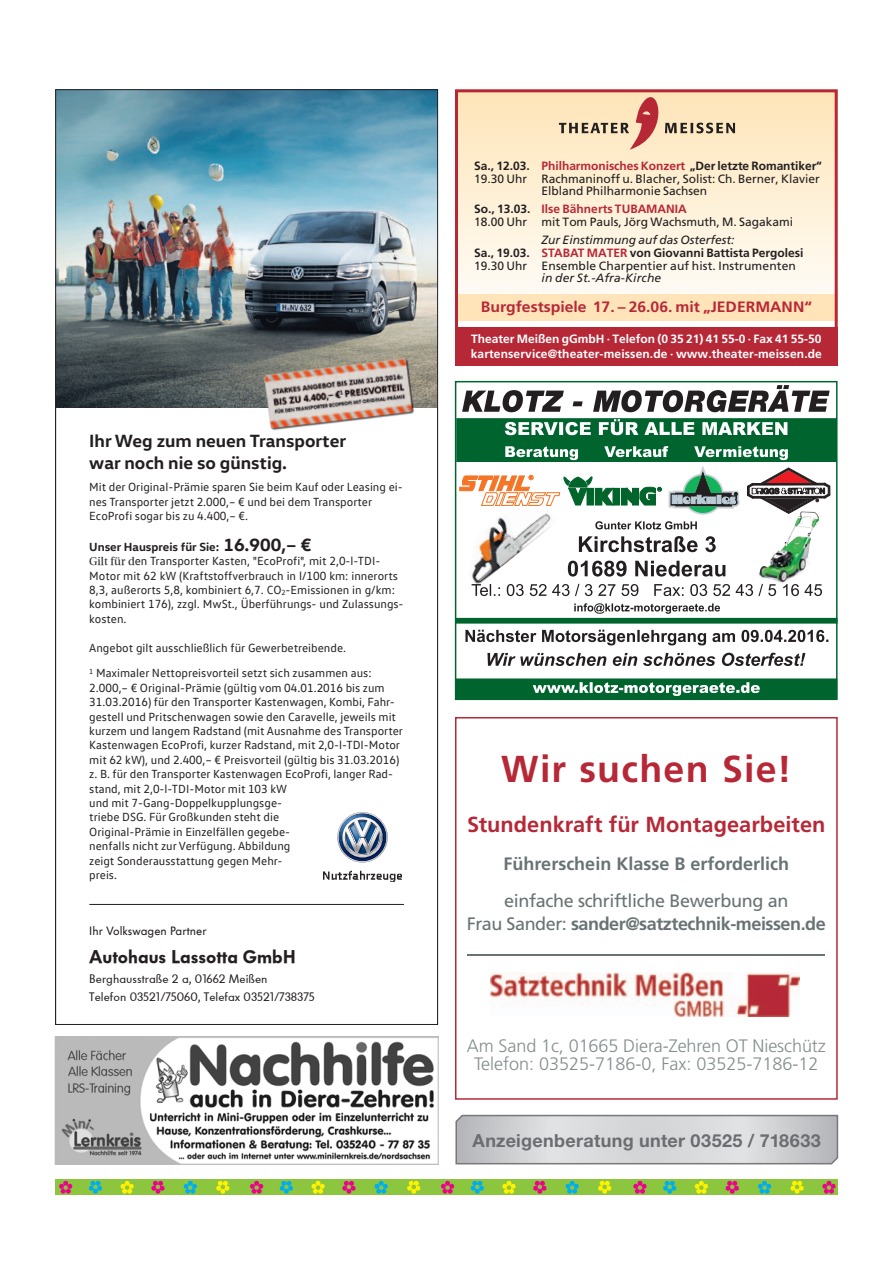
<style>
.page{position:relative;width:893px;height:1263px;background:#fff}
.page>*{position:absolute;margin:0;border:0;box-sizing:border-box;transform-origin:0 0}
.t1{font:700 37.5px "Frutiger";letter-spacing:.035em;color:#b72837}
.t2{font:700 21.75px "Frutiger CE";color:#b72837}
.t3{font:300 18px/18px "Frutiger";letter-spacing:-.005em;color:#838c8e;text-align:center}
.t4{font:700 18px/21.6px "VW Head";color:#231f20}
.t5{font:700 18px "Frutiger";letter-spacing:-.025em;color:#697374}
.t6{font:700 18px "Helvetica Neue";letter-spacing:.015em;color:#6c6d70}
.t7{font:700 18px "Frutiger CE";color:#697374}
.t8{font:18px "Frutiger CE";letter-spacing:-.02em;color:#697374}
.t9{font:18px "VW Headline Blk";color:#231f20}
.t10{font:700 15px "Frutiger";color:#b72837;scale:1.05 1}
.t11{font:12px/14.4px "VW Text";color:#231f20}
.t12{font:12px/12.8px "Frutiger";color:#231f20}
.t13{font:700 12px/15px "Frutiger";letter-spacing:.01em;color:#fff}
.t14{font:700 12px "Frutiger";letter-spacing:-.005em;color:#231f20}
.t15{font:12px/18px "VW Headline Bk";color:#231f20}
.t16{font:italic 12px "Frutiger";color:#231f20}
.t17{font:700 12px "VW Head";color:#231f20}
.t18{font:12px "VW Headline OT";color:#231f20}
.s1{font-size:18px}
.s2{font-family:"VW Utopia Bk";font-size:11.25px}
.s3{color:#b72837}
.s4{font-family:"Frutiger LT Com"}
.s5{font-weight:700}
.s6{font-weight:700;color:#b72837}
.s7{font-family:"Frutiger CE";font-weight:400}
</style>
<div class="page">
<svg style="left:459px;top:93px;width:375px;height:198px;background:#fdf0d8"></svg>
<div style="left:457px;top:294px;width:380px;height:27px;background:#fee4b8"></div>
<div style="left:455px;top:327px;width:383px;height:39px;background:#b72837"></div>
<svg style="left:559px;top:93px;width:176px;height:57px;background:#e9cbab"></svg>
<div style="left:455px;top:89px;width:383px;height:277px;border:3px solid #b72837"></div>
<img style="left:491px;top:972px;width:309px;height:44px">
<div style="left:455px;top:717px;width:383px;height:383px;border:2px solid #b72837"></div>
<hr style="left:468px;top:954px;width:357px;height:1px;background:#697374">
<img style="left:57px;top:91px;width:379px;height:317px">
<img style="left:257px;top:338px;width:166px;height:93px">
<svg style="left:337px;top:812px;width:51px;height:50px"></svg>
<img style="left:324px;top:870px;width:78px;height:12px">
<hr style="left:89px;top:904px;width:315px;height:1px;background:#231f20">
<svg style="left:462px;top:385px;width:368px;height:27px"></svg>
<svg style="left:574px;top:603px;width:146px;height:11px"></svg>
<svg style="left:595px;top:521px;width:102px;height:8px"></svg>
<div style="left:457px;top:419px;width:379px;height:42px;background:#00642e"></div>
<div style="left:456px;top:418px;width:381px;height:44px;border:1px solid #00642e"></div>
<div style="left:456px;top:618px;width:381px;height:5px;background:#00642e"></div>
<div style="left:456px;top:679px;width:381px;height:20px;background:#00642e"></div>
<div style="left:455px;top:678px;width:382px;height:22px;border:1px solid #00642e"></div>
<svg style="left:505px;top:419px;width:283px;height:41px"></svg>
<svg style="left:533px;top:682px;width:227px;height:14px"></svg>
<div style="left:587px;top:488px;width:6px;height:17px;border:1px solid #00642b"></div>
<div style="left:595px;top:488px;width:7px;height:17px;background:#00642b"></div>
<svg style="left:602px;top:488px;width:11px;height:17px"></svg>
<div style="left:613px;top:488px;width:6px;height:17px;background:#00642b"></div>
<div style="left:621px;top:488px;width:6px;height:17px;background:#00642b"></div>
<div style="left:633px;top:488px;width:6px;height:17px;background:#00642b"></div>
<svg style="left:627px;top:488px;width:6px;height:16px"></svg>
<svg style="left:640px;top:487px;width:22px;height:18px"></svg>
<svg style="left:459px;top:475px;width:133px;height:31px"></svg>
<svg style="left:747px;top:468px;width:83px;height:43px"></svg>
<svg style="left:669px;top:466px;width:70px;height:49px"></svg>
<img style="left:471px;top:513px;width:80px;height:73px">
<img style="left:783px;top:511px;width:36px;height:25px">
<svg style="left:465px;top:630px;width:363px;height:15px"></svg>
<svg style="left:472px;top:536px;width:350px;height:60px"></svg>
<svg style="left:487px;top:653px;width:318px;height:13px"></svg>
<img style="left:54px;top:1036px;width:384px;height:129px">
<svg style="left:455px;top:1114px;width:384px;height:51px;background:#cdced1"></svg>
<div style="left:55px;top:1179px;width:783px;height:16px;background:#8bc63e"></div>
<svg style="left:59px;top:1181px;width:13px;height:13px"></svg>
<svg style="left:121px;top:1181px;width:13px;height:13px"></svg>
<svg style="left:184px;top:1181px;width:13px;height:13px"></svg>
<svg style="left:89px;top:1181px;width:13px;height:13px"></svg>
<svg style="left:151px;top:1181px;width:14px;height:13px"></svg>
<svg style="left:216px;top:1181px;width:13px;height:13px"></svg>
<svg style="left:250px;top:1181px;width:13px;height:13px"></svg>
<svg style="left:311px;top:1181px;width:14px;height:13px"></svg>
<svg style="left:375px;top:1181px;width:13px;height:13px"></svg>
<svg style="left:280px;top:1181px;width:13px;height:13px"></svg>
<svg style="left:342px;top:1181px;width:13px;height:13px"></svg>
<svg style="left:407px;top:1181px;width:13px;height:13px"></svg>
<svg style="left:441px;top:1181px;width:13px;height:13px"></svg>
<svg style="left:502px;top:1181px;width:14px;height:13px"></svg>
<svg style="left:566px;top:1181px;width:13px;height:13px"></svg>
<svg style="left:471px;top:1181px;width:13px;height:13px"></svg>
<svg style="left:533px;top:1181px;width:13px;height:13px"></svg>
<svg style="left:598px;top:1181px;width:13px;height:13px"></svg>
<svg style="left:633px;top:1181px;width:14px;height:13px"></svg>
<svg style="left:822px;top:1181px;width:14px;height:13px"></svg>
<svg style="left:695px;top:1181px;width:13px;height:13px"></svg>
<svg style="left:758px;top:1181px;width:13px;height:13px"></svg>
<svg style="left:663px;top:1181px;width:13px;height:13px"></svg>
<svg style="left:726px;top:1181px;width:13px;height:13px"></svg>
<svg style="left:790px;top:1181px;width:14px;height:13px"></svg>
<h3 class="t4" style="left:89px;top:429px;width:258px">Ihr Weg zum neuen Transporter war noch nie so günstig.</h3>
<p class="t11" style="left:89px;top:480px;width:315px">Mit der Original-Prämie sparen Sie beim Kauf oder Leasing ei&shy;nes Transporter jetzt 2.000,– € und bei dem Transporter<br>EcoProfi sogar bis zu 4.400,– €.</p>
<p class="t17" style="left:89px;top:539px;width:224px">Unser Hauspreis für Sie: <span class="s1">16.900,– €</span></p>
<p class="t11" style="left:89px;top:553px;width:316px"><span class="s2">Gilt für d</span>en Transporter Kasten, "EcoProfi", mit 2,0-l-TDI-Motor mit 62 kW (Kraftstoffverbrauch in l/100 km: innerorts 8,3, außerorts 5,8, kombiniert 6,7. CO<sub>2</sub>-Emissionen in g/km: kombiniert 176), zzgl. MwSt., Überführungs- und Zulassungs&shy;kosten.</p>
<p class="t11" style="left:89px;top:634px;width:284px;line-height:25.8px">Angebot gilt ausschließlich für Gewerbetreibende.<br><sup>1</sup> Maximaler Nettopreisvorteil setzt sich zusammen aus:</p>
<p class="t11" style="left:89px;top:680px;width:315px">2.000,– € Original-Prämie (gültig vom 04.01.2016 bis zum 31.03.2016) für den Transporter Kastenwagen, Kombi, Fahr&shy;gestell und Pritschenwagen sowie den Caravelle, jeweils mit kurzem und langem Radstand (mit Ausnahme des Transporter Kastenwagen EcoProfi, kurzer Radstand, mit 2,0-l-TDI-Motor mit 62 kW), und 2.400,– € Preisvorteil (gültig bis 31.03.2016) z. B. für den Transporter Kastenwagen EcoProfi, langer Rad&shy;stand, mit 2,0-l-TDI-Motor mit 103 kW<br>und mit 7-Gang-Doppelkupplungsge-<br>triebe DSG. Für Großkunden steht die<br>Original-Prämie in Einzelfällen gegebe-<br>nenfalls nicht zur Verfügung. Abbildung<br>zeigt Sonderausstattung gegen Mehr-<br>preis.</p>
<p class="t18" style="left:89px;top:923px;width:119px">Ihr Volkswagen Partner</p>
<h3 class="t9" style="left:89px;top:946px;width:208px">Autohaus Lassotta GmbH</h3>
<p class="t15" style="left:89px;top:970px;width:227px">Berghausstraße 2 a, 01662 Meißen<br>Telefon 03521/75060, Telefax 03521/738375</p>
<p class="t14" style="left:474px;top:159px;width:349px">Sa., 12.03. <span class="s3">Philharmonisches Konzert</span> „Der letzte Romantiker“</p>
<p class="t12" style="left:474px;top:172px;width:347px"><span class="s4">19.30 Uhr</span> Rachmaninoff u. Blacher, Solist: Ch. Berner, Klavier</p>
<p class="t12" style="left:542px;top:185px;width:167px">Elbland Philharmonie Sachsen</p>
<p class="t12" style="left:474px;top:203px;width:320px"><span class="s5">So., 13.03.</span> <span class="s6">Ilse Bähnerts TUBAMANIA<br></span><span class="s4">18.00 Uhr</span> mit Tom Pauls, Jörg Wachsmuth, M. Sagakami</p>
<p class="t16" style="left:542px;top:233px;width:194px">Zur Einstimmung auf das Osterfest:</p>
<p class="t14" style="left:474px;top:246px;width:331px">Sa., 19.03. <span class="s3">STABAT MATER</span> von Giovanni Battista Pergolesi</p>
<p class="t12" style="left:474px;top:259px;width:323px"><span class="s4">19.30 Uhr</span> Ensemble Charpentier auf hist. Instrumenten</p>
<p class="t16" style="left:542px;top:271px;width:121px">in der St.-Afra-Kirche</p>
<p class="t10" style="left:481px;top:298px;width:317px">Burgfestspiele 17. – 26.06. mit „JEDERMANN“</p>
<p class="t13" style="left:471px;top:332px;width:353px">Theater Meißen gGmbH · Telefon (0 35 21) 41 55-0 · Fax 41 55-50 kartenservice@theater-meissen.de · www.theater-meissen.de</p>
<h1 class="t1" style="left:501px;top:747px;width:292px">Wir suchen Sie!</h1>
<h2 class="t2" style="left:467px;top:812px;width:360px">Stundenkraft für Montagearbeiten</h2>
<h3 class="t7" style="left:504px;top:853px;width:287px">Führerschein Klasse B erforderlich</h3>
<h3 class="t8" style="left:504px;top:890px;width:286px">einfache schriftliche Bewerbung an</h3>
<h3 class="t5" style="left:467px;top:913px;width:361px"><span class="s7">Frau Sander:</span> sander@satztechnik-meissen.de</h3>
<h3 class="t3" style="left:467px;top:1037px;width:360px">Am Sand 1c, 01665 Diera-Zehren OT Nieschütz<br>Telefon: 03525-7186-0, Fax: 03525-7186-12</h3>
<h3 class="t6" style="left:473px;top:1129px;width:350px">Anzeigenberatung unter 03525 / 718633</h3>
</div>
